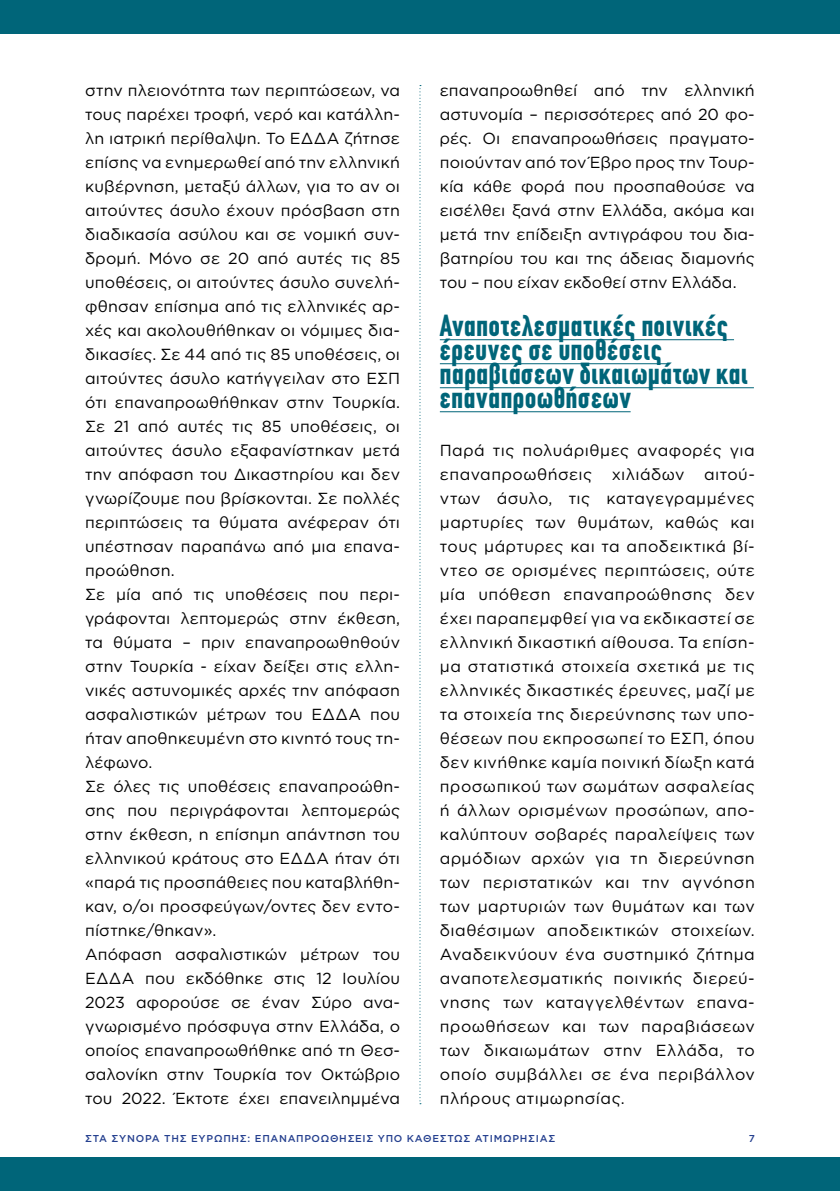
<style>
.page{position:relative;width:840px;height:1191px;background:#fff}
.page>*{position:absolute;margin:0;border:0;box-sizing:border-box;transform-origin:0 0}
.t1{font:700 30px/24px "CF Din Condensed";letter-spacing:.025em;color:#006579}
.t2{font:16px/24px "Gotham Greek";letter-spacing:.01em;color:#000;text-align:justify}
.t3{font:500 10px "Gotham Greek";letter-spacing:.075em;color:#25408f}
</style>
<div class="page">
<div style="left:0;top:0;width:839px;height:34px;background:#006579"></div>
<div style="left:0;top:1157px;width:839px;height:34px;background:#006579"></div>
<svg style="left:419px;top:85px;width:2px;height:1019px"></svg>
<hr style="left:439px;top:339px;width:294px;height:1px;background:#006579">
<hr style="left:439px;top:363px;width:228px;height:1px;background:#006579">
<hr style="left:439px;top:387px;width:314px;height:1px;background:#006579">
<hr style="left:439px;top:411px;width:191px;height:1px;background:#006579">
<p class="t2" style="left:85px;top:78px;width:316px;text-align:left">στην πλειονότητα των περιπτώσεων, να τους παρέχει τροφή, νερό και κατάλλη&shy;λη ιατρική περίθαλψη. Το ΕΔΔΑ ζήτησε επίσης να ενημερωθεί από την ελληνική κυβέρνηση, μεταξύ άλλων, για το αν οι αιτούντες άσυλο έχουν πρόσβαση στη διαδικασία ασύλου και σε νομική συν&shy;δρομή. Μόνο σε 20 από αυτές τις 85 υποθέσεις, οι αιτούντες άσυλο συνελή&shy;φθησαν επίσημα από τις ελληνικές αρ&shy;χές και ακολουθήθηκαν οι νόμιμες δια&shy;δικασίες. Σε 44 από τις 85 υποθέσεις, οι αιτούντες άσυλο κατήγγειλαν στο ΕΣΠ ότι επαναπροωθήθηκαν στην Τουρκία.<br>Σε 21 από αυτές τις 85 υποθέσεις, οι αιτούντες άσυλο εξαφανίστηκαν μετά την απόφαση του Δικαστηρίου και δεν γνωρίζουμε που βρίσκονται. Σε πολλές περιπτώσεις τα θύματα ανέφεραν ότι υπέστησαν παραπάνω από μια επανα&shy;προώθηση.<br>Σε μία από τις υποθέσεις που περι&shy;γράφονται λεπτομερώς στην έκθεση, τα θύματα – πριν επαναπροωθηθούν στην Τουρκία - είχαν δείξει στις ελλη&shy;νικές αστυνομικές αρχές την απόφαση ασφαλιστικών μέτρων του ΕΔΔΑ που ήταν αποθηκευμένη στο κινητό τους τη&shy;λέφωνο.<br>Σε όλες τις υποθέσεις επαναπροώθη&shy;σης που περιγράφονται λεπτομερώς στην έκθεση, η επίσημη απάντηση του ελληνικού κράτους στο ΕΔΔΑ ήταν ότι «παρά τις προσπάθειες που καταβλήθη&shy;καν, ο/οι προσφεύγων/οντες δεν εντο&shy;πίστηκε/θηκαν».<br>Απόφαση ασφαλιστικών μέτρων του ΕΔΔΑ που εκδόθηκε στις 12 Ιουλίου 2023 αφορούσε σε έναν Σύρο ανα&shy;γνωρισμένο πρόσφυγα στην Ελλάδα, ο οποίος επαναπροωθήθηκε από τη Θεσ&shy;σαλονίκη στην Τουρκία τον Οκτώβριο του 2022. Έκτοτε έχει επανειλημμένα</p>
<p class="t2" style="left:439px;top:78px;width:316px">επαναπροωθηθεί από την ελληνική αστυνομία – περισσότερες από 20 φο&shy;ρές. Οι επαναπροωθήσεις πραγματο&shy;ποιούνταν από τον Έβρο προς την Τουρ&shy;κία κάθε φορά που προσπαθούσε να εισέλθει ξανά στην Ελλάδα, ακόμα και μετά την επίδειξη αντιγράφου του δια&shy;βατηρίου του και της άδειας διαμονής του – που είχαν εκδοθεί στην Ελλάδα.</p>
<h1 class="t1" style="left:439px;top:314px;width:309px">Αναποτελεσματικές ποινικές έρευνες σε υποθέσεις παραβιάσεων δικαιωμάτων και επαναπροωθήσεων</h1>
<p class="t2" style="left:439px;top:438px;width:316px">Παρά τις πολυάριθμες αναφορές για επαναπροωθήσεις χιλιάδων αιτού&shy;ντων άσυλο, τις καταγεγραμμένες μαρτυρίες των θυμάτων, καθώς και τους μάρτυρες και τα αποδεικτικά βί&shy;ντεο σε ορισμένες περιπτώσεις, ούτε μία υπόθεση επαναπροώθησης δεν έχει παραπεμφθεί για να εκδικαστεί σε ελληνική δικαστική αίθουσα. Τα επίση&shy;μα στατιστικά στοιχεία σχετικά με τις ελληνικές δικαστικές έρευνες, μαζί με τα στοιχεία της διερεύνησης των υπο&shy;θέσεων που εκπροσωπεί το ΕΣΠ, όπου δεν κινήθηκε καμία ποινική δίωξη κατά προσωπικού των σωμάτων ασφαλείας ή άλλων ορισμένων προσώπων, απο&shy;καλύπτουν σοβαρές παραλείψεις των αρμόδιων αρχών για τη διερεύνηση των περιστατικών και την αγνόηση των μαρτυριών των θυμάτων και των διαθέσιμων αποδεικτικών στοιχείων.<br>Αναδεικνύουν ένα συστημικό ζήτημα αναποτελεσματικής ποινικής διερεύ&shy;νησης των καταγγελθέντων επανα&shy;προωθήσεων και των παραβιάσεων των δικαιωμάτων στην Ελλάδα, το οποίο συμβάλλει σε ένα περιβάλλον πλήρους ατιμωρησίας.</p>
<p class="t3" style="left:85px;top:1132px;width:471px">ΣΤΑ ΣΥΝΟΡΑ ΤΗΣ ΕΥΡΩΠΗΣ: ΕΠΑΝΑΠΡΟΩΘΗΣΕΙΣ ΥΠΟ ΚΑΘΕΣΤΩΣ ΑΤΙΜΩΡΗΣΙΑΣ</p>
<p class="t3" style="left:748px;top:1132px;width:8px">7</p>
</div>
